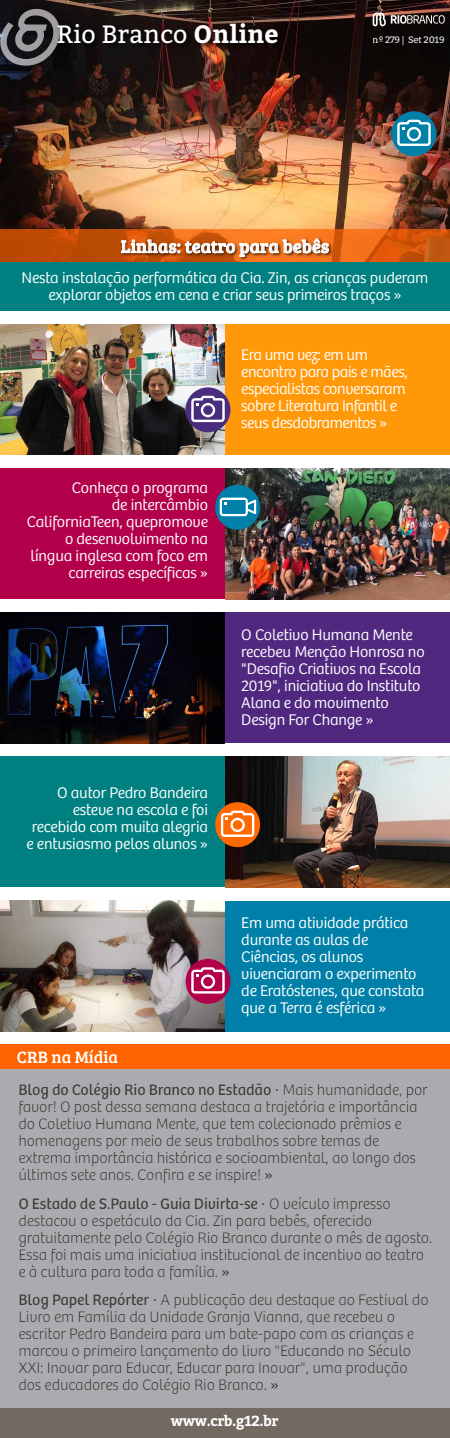
<style>
.page{position:relative;width:450px;height:1438px;background:#fff}
.page>*{position:absolute;margin:0;border:0;box-sizing:border-box;transform-origin:0 0}
.t1{font:25px "Bitter";letter-spacing:.005em;color:#fff}
.t2{font:18px "Bree Serif";letter-spacing:.01em;color:#fff}
.t3{font:17px "Bree Serif";color:#fff}
.t4{font:300 16px/17px "Bree";letter-spacing:-.01em;color:#414141}
.t5{font:300 16px/17px "Bree";letter-spacing:-.01em;color:#fff}
.t6{font:700 14.45px "Bitter";letter-spacing:-.025em;color:#fff}
.t7{font:9.35px "Bitter";letter-spacing:-.025em;color:#fff}
.s1{font-weight:700}
.s2{font-weight:400}
</style>
<div class="page">
<img style="left:225px;top:468px;width:225px;height:131px">
<img style="left:0;top:900px;width:225px;height:131px">
<img style="left:225px;top:756px;width:225px;height:131px">
<img style="left:0;top:612px;width:225px;height:131px">
<img style="left:0;top:324px;width:225px;height:131px">
<img style="left:0;top:0;width:450px;height:230px">
<div style="left:0;top:1044px;width:450px;height:25px;background:#ff6400"></div>
<div style="left:0;top:1069px;width:450px;height:368px;background:#adaaaf"></div>
<div style="left:0;top:1408px;width:450px;height:29px;background:#726961"></div>
<svg style="left:373px;top:11px;width:72px;height:16px"></svg>
<img style="left:0;top:0;width:77px;height:83px">
<img style="left:0;top:1px;width:67px;height:72px">
<svg style="left:0;top:9px;width:60px;height:57px;background:#4d4c50"></svg>
<img style="left:52px;top:17px;width:237px;height:43px">
<svg style="left:0;top:230px;width:450px;height:33px;background:#c9570e"></svg>
<img style="left:118px;top:234px;width:217px;height:29px">
<img style="left:121px;top:238px;width:208px;height:19px">
<div style="left:225px;top:612px;width:225px;height:131px;background:#502880"></div>
<div style="left:225px;top:324px;width:225px;height:131px;background:#ff990a"></div>
<div style="left:0;top:468px;width:225px;height:131px;background:#b2004b"></div>
<div style="left:0;top:263px;width:450px;height:48px;background:#008080"></div>
<div style="left:392px;top:111px;width:44px;height:45px;background:#0080a8;border-radius:50%"></div>
<svg style="left:397px;top:120px;width:34px;height:26px"></svg>
<div style="left:225px;top:900px;width:225px;height:131px;background:#0080a8"></div>
<div style="left:0;top:756px;width:225px;height:131px;background:#008080"></div>
<div style="left:186px;top:387px;width:44px;height:45px;background:#4b2d80;border-radius:50%"></div>
<svg style="left:191px;top:396px;width:34px;height:26px"></svg>
<div style="left:215px;top:484px;width:45px;height:45px;background:#0080a8;border-radius:50%"></div>
<svg style="left:220px;top:497px;width:36px;height:19px"></svg>
<svg style="left:215px;top:802px;width:45px;height:45px"></svg>
<svg style="left:221px;top:810px;width:33px;height:26px"></svg>
<div style="left:186px;top:958px;width:44px;height:45px;background:#b2004b;border-radius:50%"></div>
<svg style="left:191px;top:967px;width:34px;height:26px"></svg>
<h1 class="t1" style="left:57px;top:20px;width:223px">Rio Branco <span class="s1">Online</span></h1>
<p class="t7" style="left:373px;top:35px;width:74px">nº 279 | Set 2019</p>
<p class="t2" style="left:121px;top:233px;width:210px">Linhas: teatro para bebês</p>
<p class="t5" style="left:22px;top:269px;width:408px;text-align:center">Nesta instalação performática da Cia. Zin, as crianças puderam explorar objetos em cena e criar seus primeiros traços »</p>
<p class="t5" style="left:27px;top:479px;width:183px;text-align:right">Conheça o programa<br>de intercâmbio<br>CaliforniaTeen, quepromove o desenvolvimento na língua inglesa com foco em carreiras específicas »</p>
<p class="t5" style="left:27px;top:784px;width:183px;text-align:right">O autor Pedro Bandeira esteve na escola e foi recebido com muita alegria e entusiasmo pelos alunos »</p>
<p class="t3" style="left:17px;top:1044px;width:103px">CRB na Mídia</p>
<p class="t5" style="left:241px;top:346px;width:168px">Era uma vez: em um encontro para pais e mães, especialistas conversaram sobre Literatura Infantil e seus desdobramentos »</p>
<p class="t5" style="left:241px;top:626px;width:185px">O Coletivo Humana Mente recebeu Menção Honrosa no "Desafio Criativos na Escola<br>2019", iniciativa do Instituto<br>Alana e do movimento<br>Design For Change »</p>
<p class="t5" style="left:241px;top:914px;width:185px">Em uma atividade prática durante as aulas de<br>Ciências, os alunos vivenciaram o experimento de Eratóstenes, que constata que a Terra é esférica »</p>
<p class="t4" style="left:18px;top:1081px;width:411px"><span class="s2">Blog do Colégio Rio Branco no Estadão ·</span> Mais humanidade, por favor! O post dessa semana destaca a trajetória e importância do Coletivo Humana Mente, que tem colecionado prêmios e homenagens por meio de seus trabalhos sobre temas de extrema importância histórica e socioambiental, ao longo dos últimos sete anos. Confira e se inspire! <span class="s2">»</span></p>
<p class="t4" style="left:18px;top:1194px;width:416px"><span class="s2">O Estado de S.Paulo - Guia Divirta-se ·</span> O veículo impresso destacou o espetáculo da Cia. Zin para bebês, oferecido gratuitamente pelo Colégio Rio Branco durante o mês de agosto.<br>Essa foi mais uma iniciativa institucional de incentivo ao teatro e à cultura para toda a família. <span class="s2">»</span></p>
<p class="t4" style="left:18px;top:1291px;width:412px"><span class="s2">Blog Papel Repórter ·</span> A publicação deu destaque ao Festival do Livro em Família da Unidade Granja Vianna, que recebeu o escritor Pedro Bandeira para um bate-papo com as crianças e marcou o primeiro lançamento do livro "Educando no Século XXI: Inovar para Educar, Educar para Inovar", uma produção dos educadores do Colégio Rio Branco. <span class="s2">»</span></p>
<p class="t6" style="left:171px;top:1411px;width:109px">www.crb.g12.br</p>
</div>
